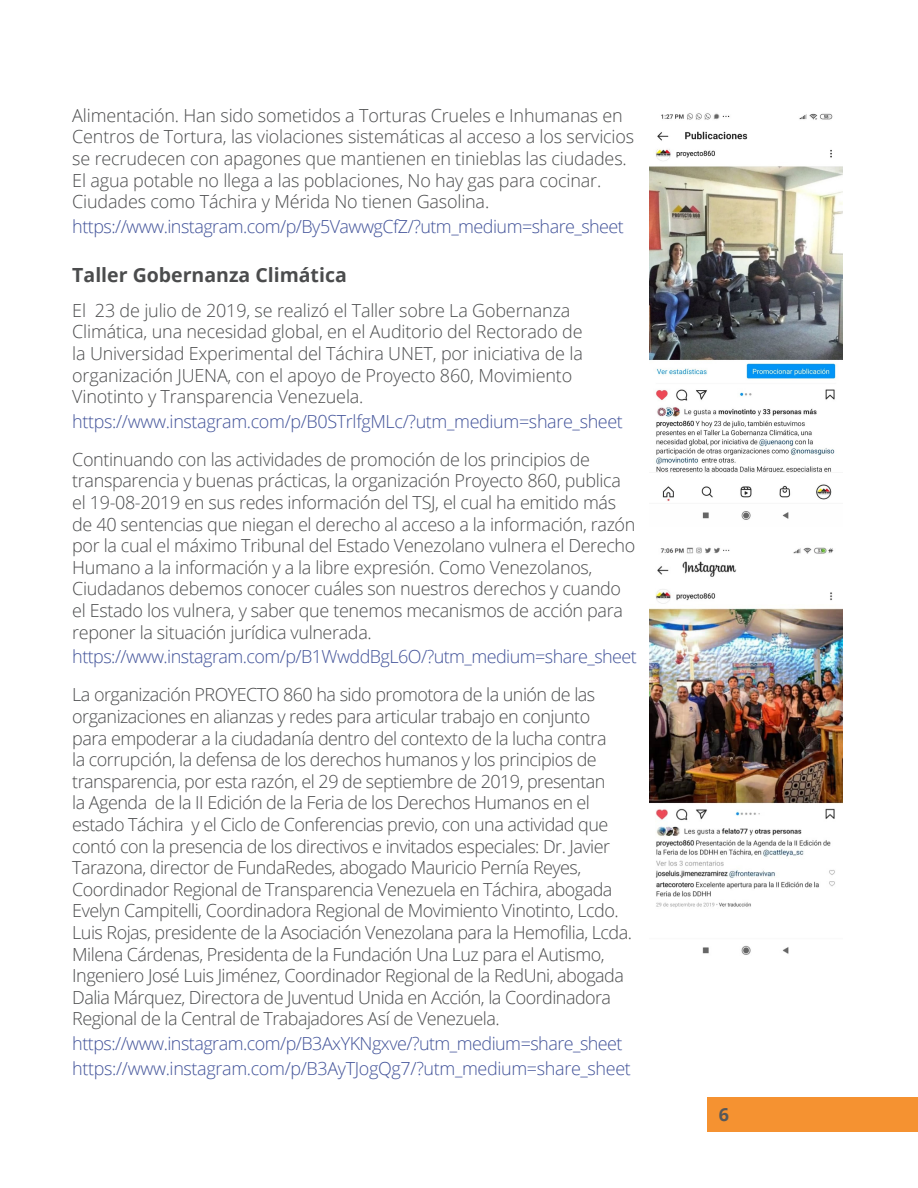
<style>
.page{position:relative;width:918px;height:1188px;background:#fff}
.page>*{position:absolute;margin:0;border:0;box-sizing:border-box;transform-origin:0 0}
.subtitulos{font:700 19.5px "Open Sans";color:#4b4c4d}
.direccion_web{font:300 18px/21.6px "Open Sans";letter-spacing:-.02em;color:#4b4c4d}
.direccion_web-2{font:300 18px "Open Sans";letter-spacing:-.03em;color:#43549a}
.t1{font:700 18px "Open Sans";color:#57585a}
</style>
<div class="page">
<div style="left:708px;top:1098px;width:210px;height:34px;background:#f59231"></div>
<img style="left:650px;top:113px;width:193px;height:407px">
<img style="left:650px;top:547px;width:193px;height:408px">
<p class="direccion_web" style="left:72px;top:104px;width:564px">Alimentación. Han sido sometidos a Torturas Crueles e Inhumanas en Centros de Tortura, las violaciones sistemáticas al acceso a los servicios se recrudecen con apagones que mantienen en tinieblas las ciudades.<br>El agua potable no llega a las poblaciones, No hay gas para cocinar.<br>Ciudades como Táchira y Mérida No tienen Gasolina.</p>
<p class="direccion_web-2" style="left:72px;top:214px;width:553px">https://www.instagram.com/p/By5VawwgCfZ/?utm_medium=share_sheet</p>
<p class="subtitulos" style="left:72px;top:261px;width:276px">Taller Gobernanza Climática</p>
<p class="direccion_web" style="left:72px;top:299px;width:512px">El 23 de julio de 2019, se realizó el Taller sobre La Gobernanza Climática, una necesidad global, en el Auditorio del Rectorado de la Universidad Experimental del Táchira UNET, por iniciativa de la organización JUENA, con el apoyo de Proyecto 860, Movimiento Vinotinto y Transparencia Venezuela.</p>
<p class="direccion_web-2" style="left:72px;top:409px;width:552px">https://www.instagram.com/p/B0STrlfgMLc/?utm_medium=share_sheet</p>
<p class="direccion_web" style="left:72px;top:448px;width:565px">Continuando con las actividades de promoción de los principios de transparencia y buenas prácticas, la organización Proyecto 860, publica el 19-08-2019 en sus redes información del TSJ, el cual ha emitido más de 40 sentencias que niegan el derecho al acceso a la información, razón por la cual el máximo Tribunal del Estado Venezolano vulnera el Derecho Humano a la información y a la libre expresión. Como Venezolanos, Ciudadanos debemos conocer cuáles son nuestros derechos y cuando el Estado los vulnera, y saber que tenemos mecanismos de acción para reponer la situación jurídica vulnerada.</p>
<p class="direccion_web-2" style="left:72px;top:644px;width:566px">https://www.instagram.com/p/B1WwddBgL6O/?utm_medium=share_sheet</p>
<p class="direccion_web" style="left:72px;top:684px;width:561px">La organización PROYECTO 860 ha sido promotora de la unión de las organizaciones en alianzas y redes para articular trabajo en conjunto<br>para empoderar a la ciudadanía dentro del contexto de la lucha contra<br>la corrupción, la defensa de los derechos humanos y los principios de transparencia, por esta razón, el 29 de septiembre de 2019, presentan<br>la Agenda de la II Edición de la Feria de los Derechos Humanos en el estado Táchira y el Ciclo de Conferencias previo, con una actividad que contó con la presencia de los directivos e invitados especiales: Dr. Javier Tarazona, director de FundaRedes, abogado Mauricio Pernía Reyes, Coordinador Regional de Transparencia Venezuela en Táchira, abogada Evelyn Campitelli, Coordinadora Regional de Movimiento Vinotinto, Lcdo.<br>Luis Rojas, presidente de la Asociación Venezolana para la Hemofilia, Lcda.<br>Milena Cárdenas, Presidenta de la Fundación Una Luz para el Autismo, Ingeniero José Luis Jiménez, Coordinador Regional de la RedUni, abogada Dalia Márquez, Directora de Juventud Unida en Acción, la Coordinadora Regional de la Central de Trabajadores Así de Venezuela.</p>
<p class="direccion_web-2" style="left:72px;top:1031px;width:552px">https://www.instagram.com/p/B3AxYKNgxve/?utm_medium=share_sheet</p>
<p class="direccion_web-2" style="left:72px;top:1056px;width:560px">https://www.instagram.com/p/B3AyTJogQg7/?utm_medium=share_sheet</p>
<p class="t1" style="left:719px;top:1101px;width:12px">6</p>
</div>
